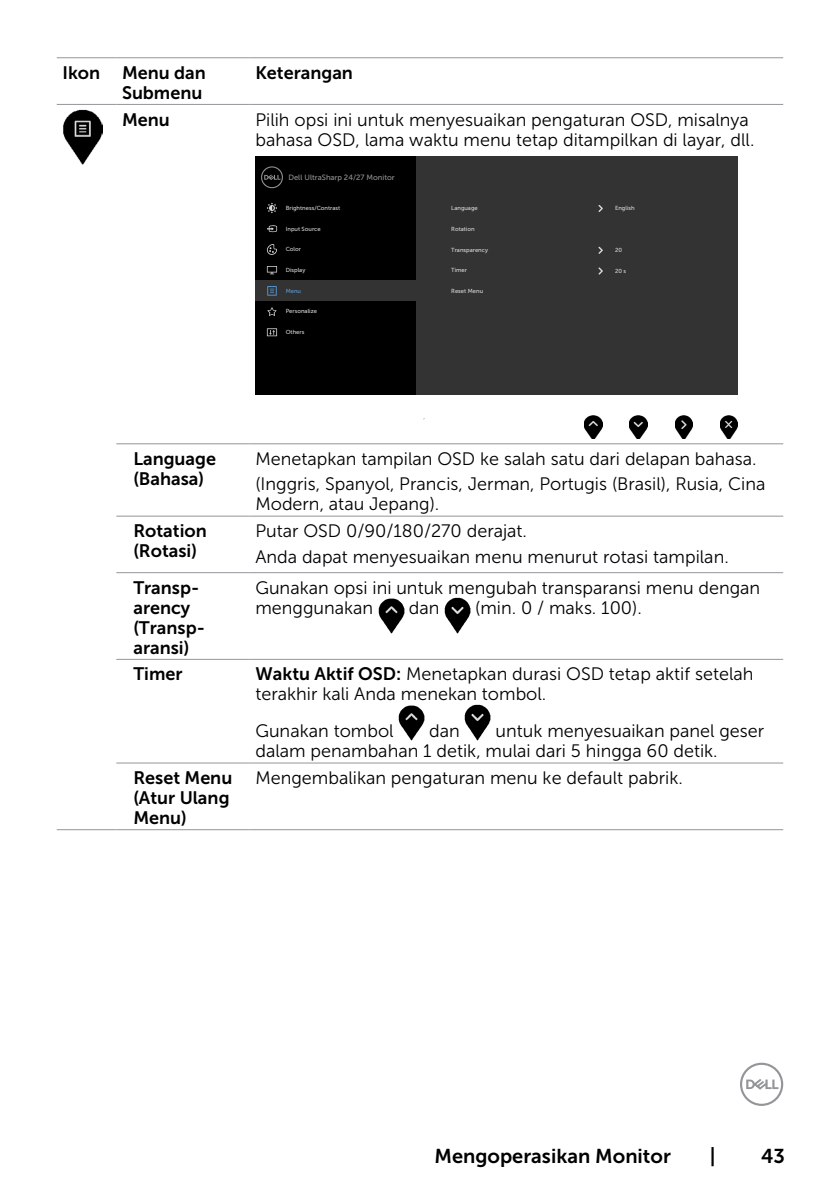
<style>
.page{position:relative;width:840px;height:1191px;background:#fff}
.page>*{position:absolute;margin:0;border:0;box-sizing:border-box;transform-origin:0 0}
.t1{font:20px "Museo Sans For Dell 700";color:#000}
.Table_Paragraph{font:18px/20px "Museo Sans For Dell 300";color:#000}
.Table_Paragraph-Inde{font:18px/20px "Museo Sans For Dell 700";color:#000}
.Table_Head{font:18px/20px "Museo Sans For Dell 700";color:#000}
.t2{font:7.6px "Museo Sans For Dell 500";color:#939393}
.t3{font:5.8px "Museo Sans For Dell 500";color:#d9d9d9}
.t4{font:5.8px "Museo Sans For Dell 500";color:#5b9bd5}
.s1{font-family:"Museo Sans For Dell 700"}
</style>
<div class="page">
<svg style="left:740px;top:1062px;width:42px;height:44px"></svg>
<hr style="left:57px;top:104px;width:59px;height:1px;background:#939598">
<hr style="left:116px;top:104px;width:133px;height:1px;background:#939598">
<hr style="left:249px;top:104px;width:533px;height:1px;background:#939598">
<hr style="left:57px;top:57px;width:59px;height:1px;background:#939598">
<hr style="left:116px;top:57px;width:133px;height:1px;background:#939598">
<hr style="left:249px;top:57px;width:533px;height:1px;background:#939598">
<hr style="left:116px;top:443px;width:133px;height:1px;background:#939598">
<hr style="left:249px;top:443px;width:533px;height:1px;background:#939598">
<hr style="left:116px;top:516px;width:133px;height:1px;background:#939598">
<hr style="left:249px;top:516px;width:533px;height:1px;background:#939598">
<hr style="left:116px;top:572px;width:133px;height:1px;background:#939598">
<hr style="left:249px;top:572px;width:533px;height:1px;background:#939598">
<hr style="left:116px;top:659px;width:133px;height:1px;background:#939598">
<hr style="left:249px;top:659px;width:533px;height:1px;background:#939598">
<hr style="left:116px;top:762px;width:133px;height:1px;background:#939598">
<hr style="left:249px;top:762px;width:533px;height:1px;background:#939598">
<hr style="left:57px;top:829px;width:59px;height:1px;background:#939598">
<hr style="left:116px;top:829px;width:133px;height:1px;background:#939598">
<hr style="left:249px;top:829px;width:533px;height:1px;background:#939598">
<img style="left:63px;top:110px;width:40px;height:54px">
<div style="left:255px;top:156px;width:482px;height:238px;background:#333"></div>
<div style="left:255px;top:156px;width:161px;height:42px;background:#000"></div>
<svg style="left:261px;top:166px;width:22px;height:22px"></svg>
<div style="left:255px;top:218px;width:161px;height:21px;background:#000"></div>
<div style="left:255px;top:239px;width:161px;height:21px;background:#000"></div>
<div style="left:255px;top:260px;width:161px;height:20px;background:#000"></div>
<div style="left:255px;top:301px;width:161px;height:21px;background:#000"></div>
<div style="left:255px;top:322px;width:161px;height:21px;background:#000"></div>
<div style="left:255px;top:343px;width:161px;height:20px;background:#000"></div>
<div style="left:255px;top:363px;width:161px;height:21px;background:#000"></div>
<div style="left:255px;top:384px;width:161px;height:10px;background:#000"></div>
<div style="left:255px;top:198px;width:161px;height:20px;background:#000"></div>
<svg style="left:598px;top:205px;width:4px;height:7px"></svg>
<svg style="left:598px;top:246px;width:4px;height:8px"></svg>
<svg style="left:598px;top:267px;width:4px;height:8px"></svg>
<img style="left:584px;top:415px;width:18px;height:23px">
<img style="left:629px;top:415px;width:18px;height:23px">
<img style="left:675px;top:415px;width:17px;height:23px">
<img style="left:720px;top:415px;width:17px;height:23px">
<svg style="left:267px;top:225px;width:10px;height:7px"></svg>
<svg style="left:267px;top:266px;width:10px;height:8px"></svg>
<svg style="left:267px;top:286px;width:9px;height:10px"></svg>
<svg style="left:267px;top:307px;width:10px;height:9px"></svg>
<svg style="left:267px;top:328px;width:10px;height:8px"></svg>
<svg style="left:267px;top:203px;width:10px;height:10px"></svg>
<svg style="left:266px;top:244px;width:11px;height:11px"></svg>
<img style="left:378px;top:599px;width:26px;height:35px">
<img style="left:444px;top:598px;width:26px;height:35px">
<img style="left:398px;top:705px;width:26px;height:35px">
<img style="left:464px;top:705px;width:26px;height:35px">
<p class="Table_Head" style="left:62px;top:62px;width:39px">Ikon</p>
<p class="Table_Head" style="left:122px;top:62px;width:85px">Menu dan<br>Submenu</p>
<p class="Table_Head" style="left:255px;top:62px;width:99px">Keterangan</p>
<p class="Table_Paragraph-Inde" style="left:122px;top:110px;width:49px">Menu</p>
<p class="Table_Paragraph" style="left:255px;top:110px;width:500px">Pilih opsi ini untuk menyesuaikan pengaturan OSD, misalnya bahasa OSD, lama waktu menu tetap ditampilkan di layar, dll.</p>
<p class="t2" style="left:288px;top:173px;width:108px">Dell UltraSharp 24/27 Monitor</p>
<p class="t3" style="left:285px;top:205px;width:56px">Brightness/Contrast</p>
<p class="t3" style="left:285px;top:246px;width:17px">Color</p>
<p class="t3" style="left:285px;top:267px;width:21px">Display</p>
<p class="t3" style="left:451px;top:205px;width:28px">Language</p>
<p class="t3" style="left:451px;top:246px;width:38px">Transparency</p>
<p class="t3" style="left:451px;top:267px;width:17px">Timer</p>
<p class="t3" style="left:614px;top:205px;width:21px">English</p>
<p class="t3" style="left:285px;top:225px;width:36px">Input Source</p>
<p class="t3" style="left:451px;top:226px;width:25px">Rotation</p>
<p class="t3" style="left:614px;top:247px;width:9px">20</p>
<p class="t3" style="left:614px;top:268px;width:13px">20 s</p>
<p class="t4" style="left:285px;top:287px;width:17px">Menu</p>
<p class="t3" style="left:451px;top:287px;width:33px">Reset Menu</p>
<p class="t3" style="left:285px;top:308px;width:33px">Personalize</p>
<p class="t3" style="left:285px;top:329px;width:20px">Others</p>
<p class="Table_Paragraph-Inde" style="left:133px;top:448px;width:84px">Language (Bahasa)</p>
<p class="Table_Paragraph" style="left:255px;top:449px;width:502px">Menetapkan tampilan OSD ke salah satu dari delapan bahasa.</p>
<p class="Table_Paragraph" style="left:255px;top:474px;width:511px">(Inggris, Spanyol, Prancis, Jerman, Portugis (Brasil), Rusia, Cina<br>Modern, atau Jepang).</p>
<p class="Table_Paragraph-Inde" style="left:133px;top:521px;width:75px">Rotation</p>
<p class="Table_Paragraph-Inde" style="left:133px;top:541px;width:65px">(Rotasi)</p>
<p class="Table_Paragraph-Inde" style="left:133px;top:577px;width:67px">Transp-</p>
<p class="Table_Paragraph-Inde" style="left:133px;top:597px;width:58px">arency</p>
<p class="Table_Paragraph-Inde" style="left:133px;top:617px;width:73px">(Transp-</p>
<p class="Table_Paragraph-Inde" style="left:133px;top:637px;width:57px">aransi)</p>
<p class="Table_Paragraph" style="left:255px;top:521px;width:273px">Putar OSD 0/90/180/270 derajat.</p>
<p class="Table_Paragraph" style="left:255px;top:547px;width:474px">Anda dapat menyesuaikan menu menurut rotasi tampilan.</p>
<p class="Table_Paragraph" style="left:255px;top:577px;width:506px">Gunakan opsi ini untuk mengubah transparansi menu dengan menggunakan</p>
<p class="Table_Paragraph" style="left:408px;top:597px;width:32px">dan</p>
<p class="Table_Paragraph" style="left:475px;top:597px;width:168px">(min. 0 / maks. 100).</p>
<p class="Table_Paragraph-Inde" style="left:133px;top:664px;width:51px">Timer</p>
<p class="Table_Paragraph" style="left:255px;top:664px;width:499px"><span class="s1">Waktu Aktif OSD:</span> Menetapkan durasi OSD tetap aktif setelah terakhir kali Anda menekan tombol.</p>
<p class="Table_Paragraph" style="left:255px;top:721px;width:140px">Gunakan tombol</p>
<p class="Table_Paragraph" style="left:429px;top:721px;width:32px">dan</p>
<p class="Table_Paragraph" style="left:255px;top:721px;width:510px;text-indent:240px">untuk menyesuaikan panel geser dalam penambahan 1 detik, mulai dari 5 hingga 60 detik.</p>
<p class="Table_Paragraph-Inde" style="left:133px;top:767px;width:100px">Reset Menu (Atur Ulang<br>Menu)</p>
<p class="Table_Paragraph" style="left:255px;top:768px;width:428px">Mengembalikan pengaturan menu ke default pabrik.</p>
<p class="t1" style="left:434px;top:1144px;width:238px">Mengoperasikan Monitor</p>
<p class="t1" style="left:709px;top:1144px;width:7px">|</p>
<p class="t1" style="left:760px;top:1144px;width:25px">43</p>
</div>
